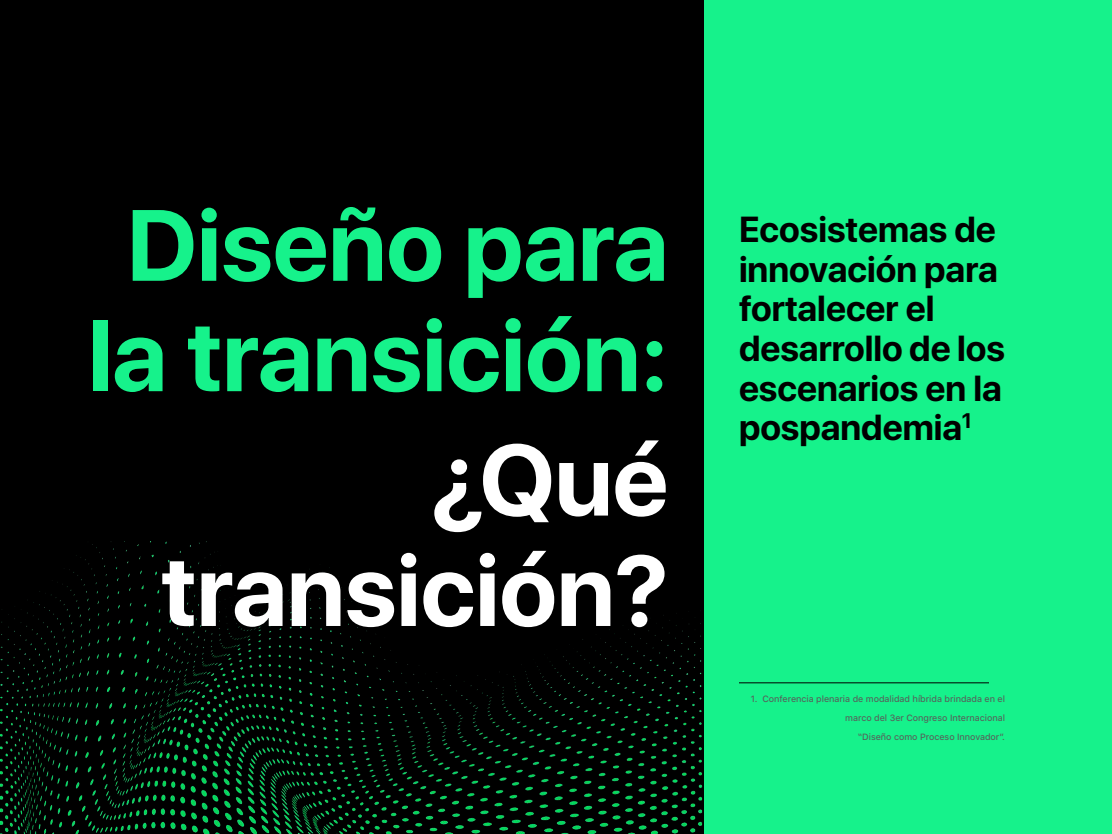
<style>
.page{position:relative;width:1112px;height:834px;background:#fff}
.page>*{position:absolute;margin:0;border:0;box-sizing:border-box;transform-origin:0 0}
.t1{font:700 100.4px/110.4px "SF Pro Display";color:#16f28b;text-align:center}
.t2{font:700 100.4px/110.4px "SF Pro Display";color:#fff;text-align:right}
.t3{font:700 36px/39.6px "SF Pro Display";color:#000}
.t4{font:9px/19px "SFUI Text Regular G2";color:#595959;text-align:right}
</style>
<div class="page">
<div style="left:0;top:0;width:705px;height:834px;background:#000"></div>
<img style="left:0;top:542px;width:705px;height:292px">
<div style="left:705px;top:0;width:407px;height:834px;background:#16f28b"></div>
<hr style="left:739px;top:683px;width:250px;height:1px;background:#000">
<h1 class="t1" style="left:88px;top:191px;width:582px">Diseño para la transición:</h1>
<h1 class="t2" style="left:161px;top:426px;width:509px">¿Qué transición?</h1>
<h2 class="t3" style="left:739px;top:210px;width:267px">Ecosistemas de innovación para fortalecer el desarrollo de los escenarios en la pospandemia<sup>1</sup></h2>
<p class="t4" style="left:751px;top:689px;width:256px">1. Conferencia plenaria de modalidad híbrida brindada en el marco del 3er Congreso Internacional<br>“Diseño como Proceso Innovador”.</p>
</div>
